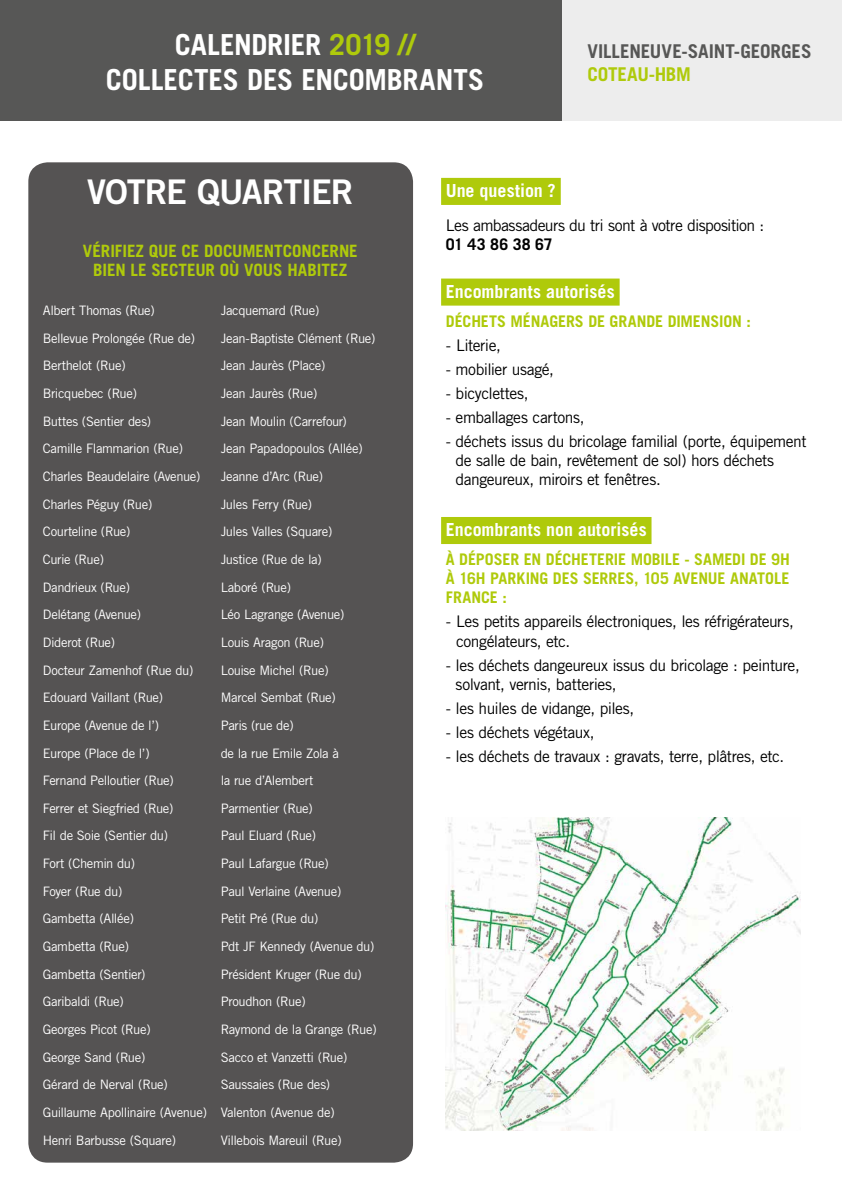
<style>
.page{position:relative;width:842px;height:1191px;background:#fff}
.page>*{position:absolute;margin:0;border:0;box-sizing:border-box;transform-origin:0 0}
.t1{font:34px "Trade Gothic Bold Two";letter-spacing:-.03em;color:#fff}
.t2{font:700 29px/34.8px "Trade Gothic";letter-spacing:-.005em;color:#fff;text-align:center}
.t3{font:700 19px "Trade Gothic";letter-spacing:-.005em;color:#575756}
.t4{font:700 19px "Trade Gothic";letter-spacing:-.01em;color:#afca0b}
.t5{font:700 18px "Trade Gothic";color:#fff}
.t6{font:700 17px/18.7px "Trade Gothic";letter-spacing:-.01em;color:#afca0b;text-align:center}
.t7{font:16px/19.2px "Trade Gothic";letter-spacing:-.03em;color:#000}
.t8{font:700 16px/19.2px "Trade Gothic";letter-spacing:-.005em;color:#afca0b;text-align:justify}
.t9{font:700 16px "Trade Gothic";letter-spacing:.005em;color:#000}
.t10{font:13px/27.7px "Trade Gothic";letter-spacing:-.03em;color:#fff}
.s1{color:#afca0b}
</style>
<div class="page">
<div style="left:562px;top:0;width:280px;height:120px;background:#ededed"></div>
<div style="left:0;top:0;width:562px;height:120px;background:#575756"></div>
<div style="left:28px;top:162px;width:385px;height:1000px;background:#555353;border-radius:19px"></div>
<img style="left:446px;top:817px;width:355px;height:313px">
<div style="left:441px;top:178px;width:120px;height:27px;background:#afca0b"></div>
<div style="left:441px;top:278px;width:179px;height:27px;background:#afca0b"></div>
<div style="left:441px;top:517px;width:210px;height:27px;background:#afca0b"></div>
<h2 class="t2" style="left:106px;top:27px;width:380px">CALENDRIER <span class="s1">2019 //<br></span>COLLECTES DES ENCOMBRANTS</h2>
<h3 class="t3" style="left:587px;top:39px;width:226px">VILLENEUVE-SAINT-GEORGES</h3>
<h3 class="t4" style="left:587px;top:62px;width:105px">COTEAU-HBM</h3>
<h1 class="t1" style="left:87px;top:171px;width:268px">VOTRE QUARTIER</h1>
<h3 class="t6" style="left:83px;top:241px;width:276px">VÉRIFIEZ QUE CE DOCUMENTCONCERNE<br>BIEN LE SECTEUR OÙ VOUS HABITEZ</h3>
<p class="t10" style="left:43px;top:296px;width:166px">Albert Thomas (Rue)<br>Bellevue Prolongée (Rue de)<br>Berthelot (Rue)<br>Bricquebec (Rue)<br>Buttes (Sentier des)<br>Camille Flammarion (Rue)<br>Charles Beaudelaire (Avenue)<br>Charles Péguy (Rue)<br>Courteline (Rue)<br>Curie (Rue)<br>Dandrieux (Rue)<br>Delétang (Avenue)<br>Diderot (Rue)<br>Docteur Zamenhof (Rue du)<br>Edouard Vaillant (Rue)<br>Europe (Avenue de l’)<br>Europe (Place de l’)<br>Fernand Pelloutier (Rue)<br>Ferrer et Siegfried (Rue)<br>Fil de Soie (Sentier du)<br>Fort (Chemin du)<br>Foyer (Rue du)<br>Gambetta (Allée)<br>Gambetta (Rue)<br>Gambetta (Sentier)<br>Garibaldi (Rue)<br>Georges Picot (Rue)<br>George Sand (Rue)<br>Gérard de Nerval (Rue)<br>Guillaume Apollinaire (Avenue)<br>Henri Barbusse (Square)</p>
<p class="t10" style="left:221px;top:296px;width:158px">Jacquemard (Rue)<br>Jean-Baptiste Clément (Rue)<br>Jean Jaurès (Place)<br>Jean Jaurès (Rue)<br>Jean Moulin (Carrefour)<br>Jean Papadopoulos (Allée)<br>Jeanne d’Arc (Rue)<br>Jules Ferry (Rue)<br>Jules Valles (Square)<br>Justice (Rue de la)<br>Laboré (Rue)<br>Léo Lagrange (Avenue)<br>Louis Aragon (Rue)<br>Louise Michel (Rue)<br>Marcel Sembat (Rue)<br>Paris (rue de)<br>de la rue Emile Zola à<br>la rue d’Alembert<br>Parmentier (Rue)<br>Paul Eluard (Rue)<br>Paul Lafargue (Rue)<br>Paul Verlaine (Avenue)<br>Petit Pré (Rue du)<br>Pdt JF Kennedy (Avenue du)<br>Président Kruger (Rue du)<br>Proudhon (Rue)<br>Raymond de la Grange (Rue)<br>Sacco et Vanzetti (Rue)<br>Saussaies (Rue des)<br>Valenton (Avenue de)<br>Villebois Mareuil (Rue)</p>
<h3 class="t5" style="left:446px;top:180px;width:112px">Une question ?</h3>
<p class="t7" style="left:446px;top:215px;width:320px">Les ambassadeurs du tri sont à votre disposition :</p>
<p class="t9" style="left:446px;top:234px;width:108px">01 43 86 38 67</p>
<h3 class="t5" style="left:446px;top:280px;width:170px">Encombrants autorisés</h3>
<p class="t8" style="left:446px;top:311px;width:306px">DÉCHETS MÉNAGERS DE GRANDE DIMENSION :</p>
<p class="t7" style="left:446px;top:335px;width:56px">- Literie,</p>
<p class="t7" style="left:446px;top:359px;width:110px">- mobilier usagé,</p>
<p class="t7" style="left:446px;top:383px;width:84px">- bicyclettes,</p>
<p class="t7" style="left:446px;top:407px;width:140px">- emballages cartons,</p>
<p class="t7" style="left:456px;top:431px;width:353px;text-indent:-10px">- déchets issus du bricolage familial (porte, équipement de salle de bain, revêtement de sol) hors déchets dangeureux, miroirs et fenêtres.</p>
<h3 class="t5" style="left:446px;top:518px;width:202px">Encombrants non autorisés</h3>
<p class="t8" style="left:446px;top:549px;width:345px">À DÉPOSER EN DÉCHETERIE MOBILE - SAMEDI DE 9H À 16H PARKING DES SERRES, 105 AVENUE ANATOLE FRANCE :</p>
<p class="t7" style="left:456px;top:612px;width:339px;text-indent:-10px">- Les petits appareils électroniques, les réfrigérateurs, congélateurs, etc.</p>
<p class="t7" style="left:456px;top:655px;width:346px;text-indent:-10px">- les déchets dangeureux issus du bricolage : peinture, solvant, vernis, batteries,</p>
<p class="t7" style="left:446px;top:698px;width:190px">- les huiles de vidange, piles,</p>
<p class="t7" style="left:446px;top:722px;width:150px">- les déchets végétaux,</p>
<p class="t7" style="left:446px;top:746px;width:340px">- les déchets de travaux : gravats, terre, plâtres, etc.</p>
</div>
